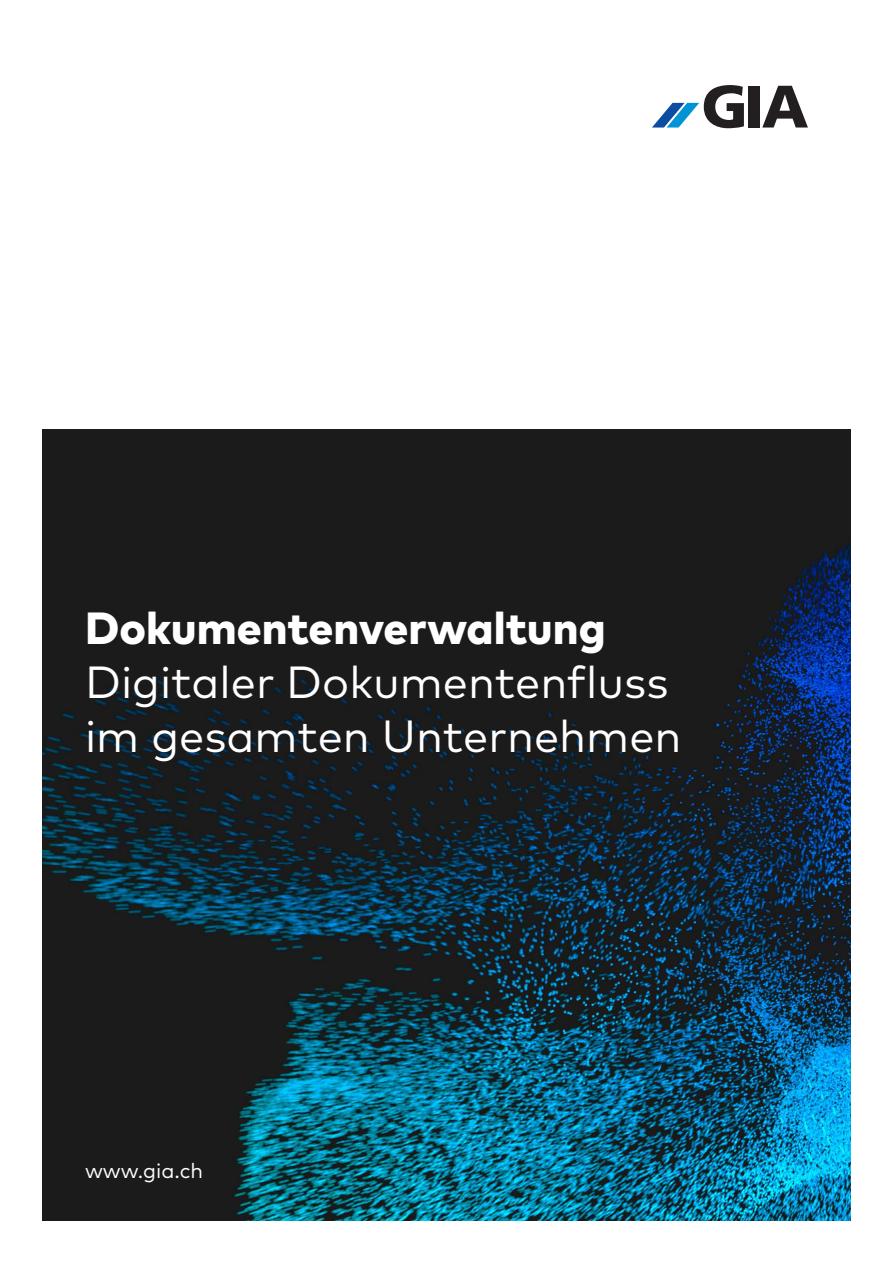
<style>
.page{position:relative;width:893px;height:1263px;background:#fff}
.page>*{position:absolute;margin:0;border:0;box-sizing:border-box;transform-origin:0 0}
.t1{font:45px/54px "Mark OT";color:#fff}
.t2{font:800 45px "Mark OT";color:#fff}
.t3{font:21px "Mark OT";color:#fff}
</style>
<div class="page">
<img style="left:43px;top:429px;width:807px;height:791px">
<div style="left:749px;top:86px;width:11px;height:42px;background:#231f20"></div>
<svg style="left:762px;top:86px;width:46px;height:42px"></svg>
<svg style="left:652px;top:85px;width:92px;height:43px"></svg>
<p class="t2" style="left:85px;top:598px;width:522px">Dokumentenverwaltung</p>
<p class="t1" style="left:85px;top:654px;width:598px">Digitaler Dokumentenfluss im gesamten Unternehmen</p>
<p class="t3" style="left:85px;top:1157px;width:120px">www.gia.ch</p>
</div>
